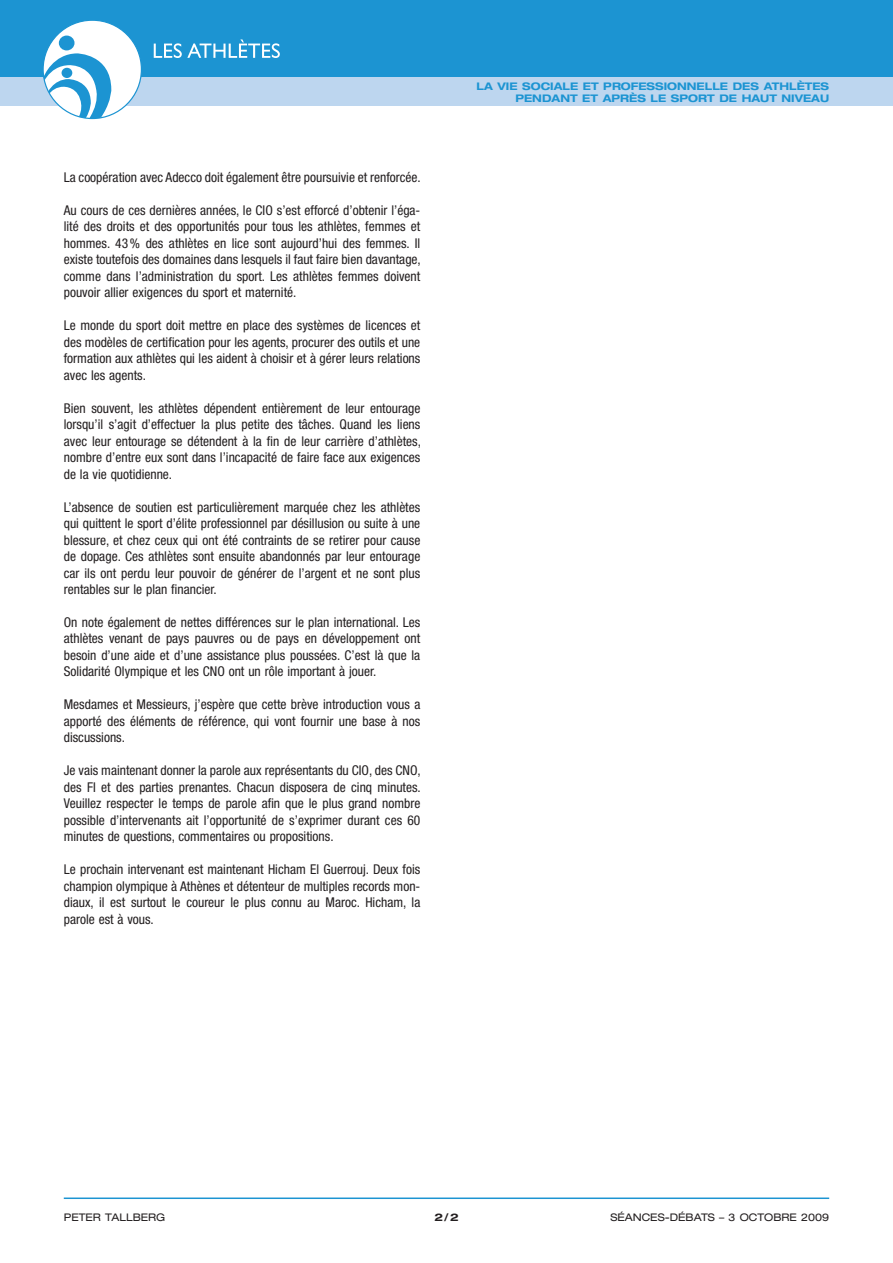
<style>
.page{position:relative;width:893px;height:1263px;background:#fff}
.page>*{position:absolute;margin:0;border:0;box-sizing:border-box;transform-origin:0 0}
.t1{font:condensed 13.5px/16.5px "Helvetica Neue";color:#231f20;text-align:justify}
.t2{font:700 expanded 10.5px "Helvetica Neue";color:#1c94d2}
.t3{font:expanded 10.5px "Helvetica Neue";color:#231f20}
.t4{font:700 expanded 10.5px "Helvetica Neue";color:#231f20}
</style>
<div class="page">
<div style="left:0;top:0;width:893px;height:77px;background:#1c94d2"></div>
<div style="left:0;top:77px;width:893px;height:29px;background:#bdd6ef"></div>
<svg style="left:154px;top:39px;width:126px;height:19px"></svg>
<svg style="left:43px;top:22px;width:98px;height:97px"></svg>
<div style="left:62px;top:68px;width:10px;height:10px;background:#1c94d2;border-radius:50%"></div>
<hr style="left:64px;top:1197px;width:765px;height:2px;background:#1c94d2">
<p class="t1" style="left:64px;top:168px;width:359px">La coopération avec Adecco doit également être poursuivie et renforcée.</p>
<p class="t1" style="left:64px;top:201px;width:359px">Au cours de ces dernières années, le CIO s’est efforcé d’obtenir l’éga&shy;lité des droits et des opportunités pour tous les athlètes, femmes et hommes. 43% des athlètes en lice sont aujourd’hui des femmes. Il existe toutefois des domaines dans lesquels il faut faire bien davantage, comme dans l’administration du sport. Les athlètes femmes doivent pouvoir allier exigences du sport et maternité.</p>
<p class="t1" style="left:64px;top:317px;width:358px">Le monde du sport doit mettre en place des systèmes de licences et des modèles de certification pour les agents, procurer des outils et une formation aux athlètes qui les aident à choisir et à gérer leurs relations avec les agents.</p>
<p class="t1" style="left:64px;top:399px;width:359px">Bien souvent, les athlètes dépendent entièrement de leur entourage lorsqu’il s’agit d’effectuer la plus petite des tâches. Quand les liens avec leur entourage se détendent à la fin de leur carrière d’athlètes, nombre d’entre eux sont dans l’incapacité de faire face aux exigences de la vie quotidienne.</p>
<p class="t1" style="left:64px;top:498px;width:358px">L’absence de soutien est particulièrement marquée chez les athlètes qui quittent le sport d’élite professionnel par désillusion ou suite à une blessure, et chez ceux qui ont été contraints de se retirer pour cause de dopage. Ces athlètes sont ensuite abandonnés par leur entourage car ils ont perdu leur pouvoir de générer de l’argent et ne sont plus rentables sur le plan financier.</p>
<p class="t1" style="left:64px;top:614px;width:358px">On note également de nettes différences sur le plan international. Les athlètes venant de pays pauvres ou de pays en développement ont besoin d’une aide et d’une assistance plus poussées. C’est là que la Solidarité Olympique et les CNO ont un rôle important à jouer.</p>
<p class="t1" style="left:64px;top:696px;width:358px">Mesdames et Messieurs, j’espère que cette brève introduction vous a apporté des éléments de référence, qui vont fournir une base à nos discussions.</p>
<p class="t1" style="left:64px;top:762px;width:359px">Je vais maintenant donner la parole aux représentants du CIO , des CNO , des FI et des parties prenantes. Chacun disposera de cinq minutes.<br>Veuillez respecter le temps de parole afin que le plus grand nombre possible d’intervenants ait l’opportunité de s’exprimer durant ces 60 minutes de questions, commentaires ou propositions.</p>
<p class="t1" style="left:64px;top:861px;width:358px">Le prochain intervenant est maintenant Hicham El Guerrouj. Deux fois champion olympique à Athènes et détenteur de multiples records mon&shy;diaux, il est surtout le coureur le plus connu au Maroc. Hicham, la parole est à vous.</p>
<p class="t2" style="left:477px;top:80px;width:29px">LA VIE</p>
<p class="t2" style="left:522px;top:80px;width:10px">SOCIA</p>
<p class="t2" style="left:562px;top:80px;width:50px">LE ET PROFESSIO</p>
<p class="t2" style="left:677px;top:80px;width:66px">NNELLE DES</p>
<p class="t2" style="left:764px;top:80px;width:58px">ATHLÈTES</p>
<p class="t2" style="left:515px;top:92px;width:98px">PE NDANT ET APR</p>
<p class="t2" style="left:629px;top:92px;width:52px">ÈS LE SPOR</p>
<p class="t2" style="left:707px;top:92px;width:22px">T DE</p>
<p class="t2" style="left:742px;top:92px;width:58px">HAUT NIVEAU</p>
<p class="t3" style="left:64px;top:1211px;width:64px">PETER TALLB</p>
<p class="t3" style="left:141px;top:1211px;width:26px">ERG</p>
<p class="t4" style="left:434px;top:1211px;width:26px">2/2</p>
<p class="t3" style="left:610px;top:1211px;width:24px">SÉANCES</p>
<p class="t3" style="left:665px;top:1211px;width:166px">-DÉBATS – 3 OCTOBRE 2009</p>
</div>
